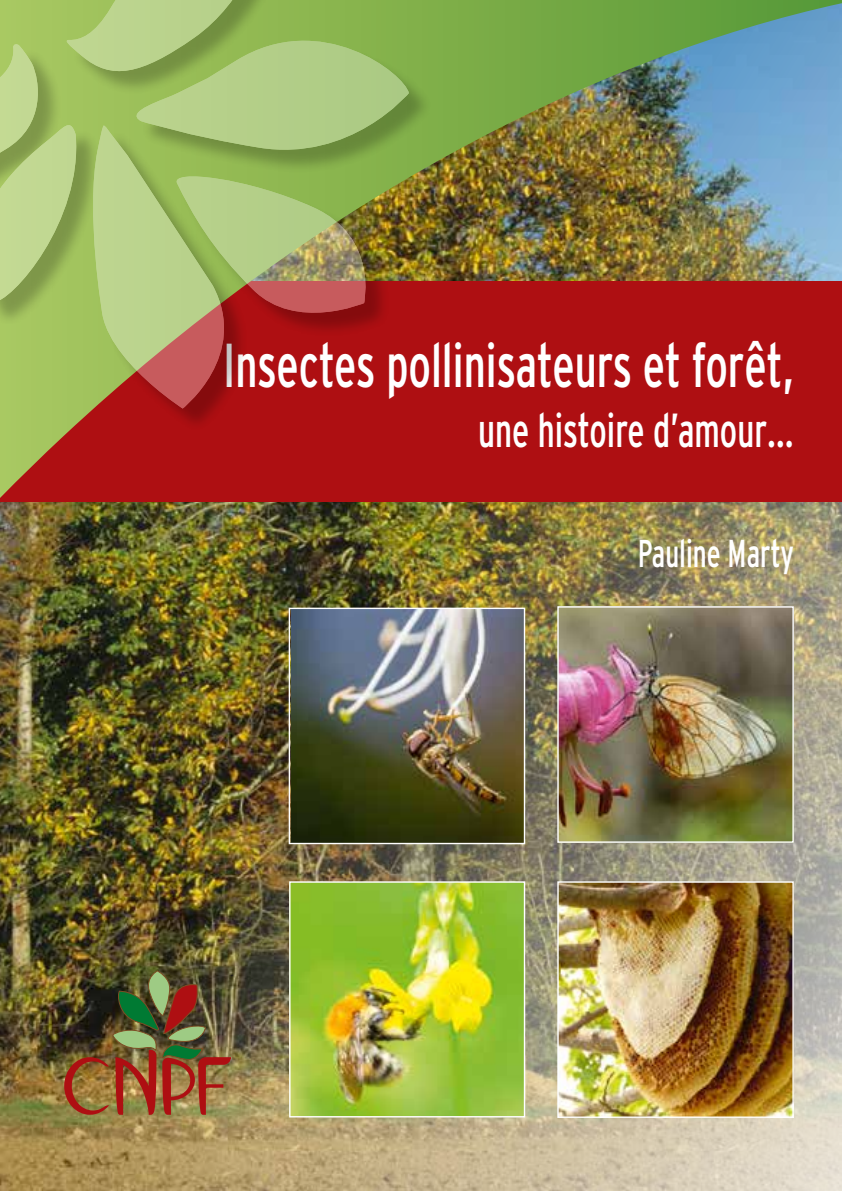
<style>
.page{position:relative;width:842px;height:1191px;background:#fff}
.page>*{position:absolute;margin:0;border:0;box-sizing:border-box;transform-origin:0 0}
.t1{font:condensed 61.8px "Interstate";color:#fff;scale:.8 1}
.t2{font:condensed 47.8px "Interstate";color:#fff;scale:.8 1}
.t3{font:condensed 38.8px "Interstate";color:#fff;scale:.8 1}
</style>
<div class="page">
<img style="left:0;top:502px;width:842px;height:689px">
<img style="left:291px;top:609px;width:232px;height:233px">
<div style="left:289px;top:607px;width:236px;height:237px;border:1px solid #fff"></div>
<img style="left:559px;top:608px;width:233px;height:233px">
<div style="left:557px;top:606px;width:237px;height:237px;border:1px solid #fff"></div>
<img style="left:291px;top:883px;width:232px;height:232px">
<div style="left:289px;top:881px;width:236px;height:236px;border:1px solid #fff"></div>
<img style="left:559px;top:883px;width:233px;height:233px">
<div style="left:557px;top:881px;width:237px;height:237px;border:1px solid #fff"></div>
<img style="left:64px;top:971px;width:167px;height:143px">
<img style="left:0;top:0;width:842px;height:498px">
<div style="left:0;top:0;width:433px;height:432px;background:#000;opacity:.75"></div>
<svg style="left:379px;top:9px;width:30px;height:153px;fill:#83b14b"></svg>
<svg style="left:85px;top:332px;width:165px;height:76px"></svg>
<svg style="left:0;top:0;width:379px;height:332px"></svg>
<p class="t1" style="left:223px;top:330px;width:715px">Insectes pollinisateurs et forêt,</p>
<p class="t2" style="left:478px;top:404px;width:396px">une histoire d’amour…</p>
<p class="t3" style="left:638px;top:531px;width:197px">Pauline Marty</p>
</div>
